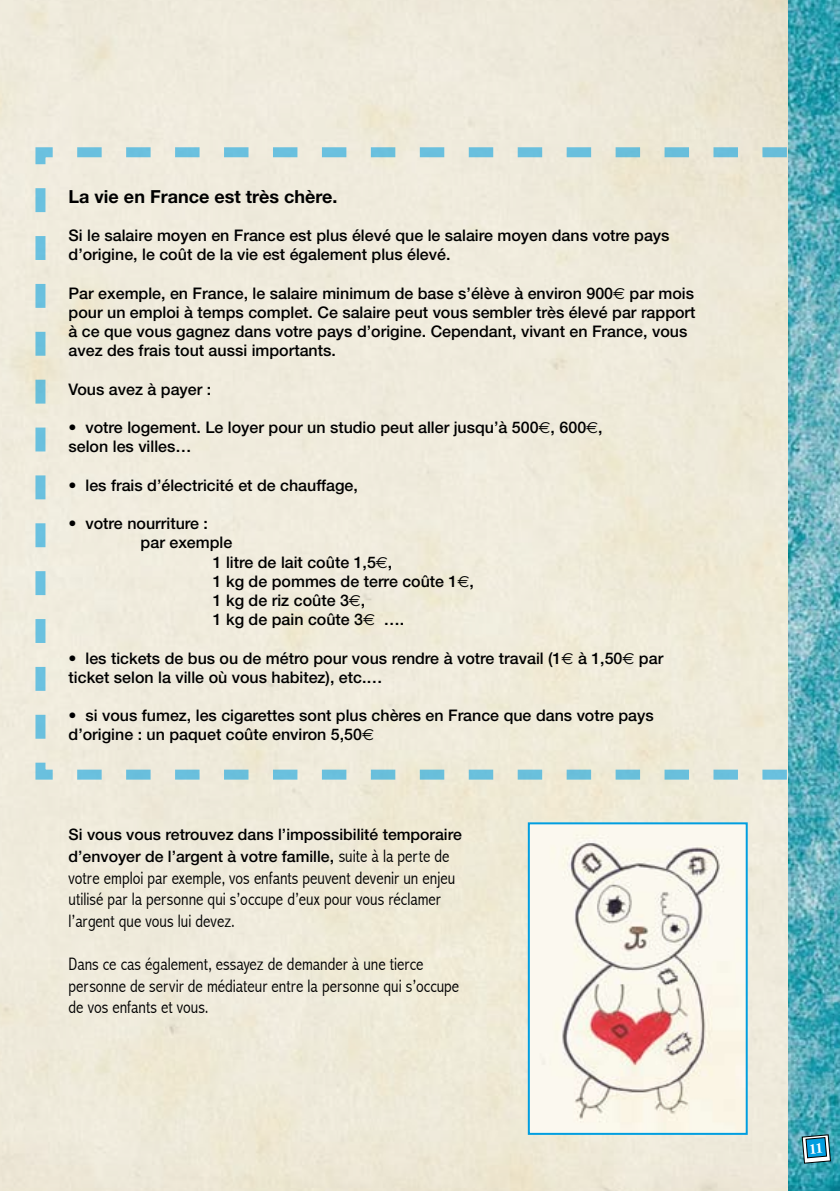
<style>
.page{position:relative;width:840px;height:1191px;background:#fff}
.page>*{position:absolute;margin:0;border:0;box-sizing:border-box;transform-origin:0 0}
.t1{font:300 condensed 18px/21.6px "Abadi";color:#000}
.t2{font:700 18px "Helvetica Neue";color:#000}
.t3{font:500 16px/19.2px "Helvetica Neue";color:#000}
.t4{font:500 15.8px/21.6px "Helvetica Neue";color:#000}
.s1{font-family:"Euro Sans";font-weight:400}
.s2{font-family:"Abadi";font-weight:300;font-stretch:condensed;font-size:18px}
</style>
<div class="page">
<img style="left:0;top:0;width:788px;height:1191px">
<svg style="left:33px;top:145px;width:755px;height:636px;background:#ece9da"></svg>
<img style="left:788px;top:0;width:51px;height:1191px">
<img style="left:530px;top:825px;width:214px;height:306px">
<div style="left:527px;top:822px;width:220px;height:312px;border:2px solid #009ee0"></div>
<svg style="left:800px;top:1133px;width:31px;height:31px"></svg>
<p class="t2" style="left:69px;top:185px;width:270px">La vie en France est très chère.</p>
<p class="t3" style="left:69px;top:226px;width:602px">Si le salaire moyen en France est plus élevé que le salaire moyen dans votre pays d’origine, le coût de la vie est également plus élevé.</p>
<p class="t3" style="left:69px;top:283px;width:628px">Par exemple, en France, le salaire minimum de base s’élève à environ 900<span class="s1">€</span> par mois pour un emploi à temps complet. Ce salaire peut vous sembler très élevé par rapport à ce que vous gagnez dans votre pays d’origine. Cependant, vivant en France, vous avez des frais tout aussi importants.</p>
<p class="t3" style="left:69px;top:379px;width:144px">Vous avez à payer :</p>
<p class="t3" style="left:69px;top:418px;width:535px">• votre logement. Le loyer pour un studio peut aller jusqu’à 500<span class="s1">€</span>, 600<span class="s1">€</span>, selon les villes…</p>
<p class="t3" style="left:69px;top:475px;width:291px">• les frais d’électricité et de chauffage,</p>
<p class="t3" style="left:69px;top:514px;width:141px">• votre nourriture :</p>
<p class="t3" style="left:141px;top:533px;width:93px">par exemple</p>
<p class="t3" style="left:213px;top:552px;width:181px">1 litre de lait coûte 1,5<span class="s1">€</span>,</p>
<p class="t3" style="left:213px;top:571px;width:262px">1 kg de pommes de terre coûte 1<span class="s1">€</span>,</p>
<p class="t3" style="left:213px;top:590px;width:154px">1 kg de riz coûte 3<span class="s1">€</span>,</p>
<p class="t3" style="left:213px;top:610px;width:193px">1 kg de pain coûte 3<span class="s1">€</span> ….</p>
<p class="t3" style="left:69px;top:648px;width:596px">• les tickets de bus ou de métro pour vous rendre à votre travail (1<span class="s1">€</span> à 1,50<span class="s1">€</span> par ticket selon la ville où vous habitez), etc.…</p>
<p class="t3" style="left:69px;top:706px;width:586px">• si vous fumez, les cigarettes sont plus chères en France que dans votre pays d’origine : un paquet coûte environ 5,50<span class="s1">€</span></p>
<p class="t4" style="left:69px;top:823px;width:394px">Si vous vous retrouvez dans l’impossibilité temporaire d’envoyer de l’argent à votre famille, <span class="s2">suite à la perte de</span></p>
<p class="t1" style="left:69px;top:866px;width:388px">votre emploi par exemple, vos enfants peuvent devenir un enjeu utilisé par la personne qui s’occupe d’eux pour vous réclamer l’argent que vous lui devez.</p>
<p class="t1" style="left:69px;top:953px;width:392px">Dans ce cas également, essayez de demander à une tierce personne de servir de médiateur entre la personne qui s’occupe de vos enfants et vous.</p>
</div>
